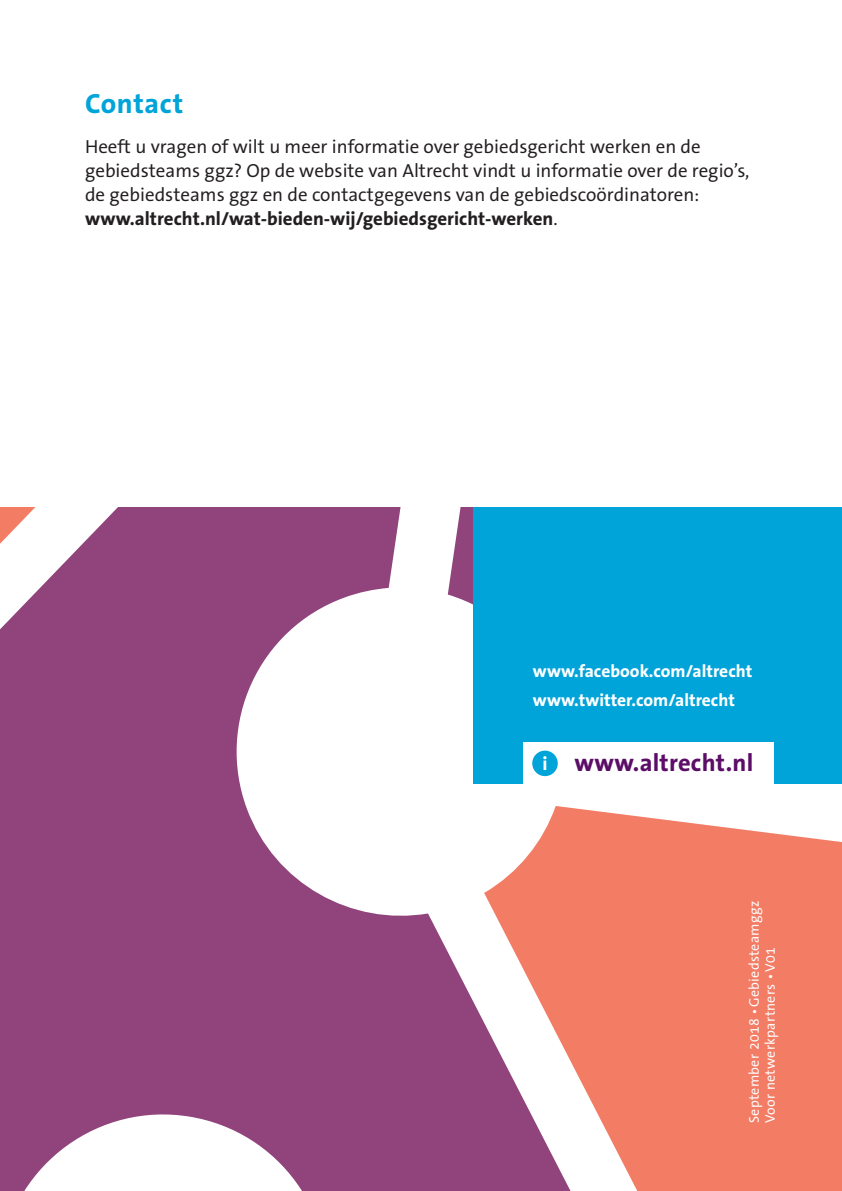
<style>
.page{position:relative;width:842px;height:1191px;background:#fff}
.page>*{position:absolute;margin:0;border:0;box-sizing:border-box;transform-origin:0 0}
.t1{font:700 28px "The Sans Correspondence";letter-spacing:.02em;color:#00a4d9}
.t2{font:700 24.4px "The Sans Correspondence";letter-spacing:.01em;color:#5c0d67}
.t3{font:19px/24px "The Sans Correspondence";color:#231f20}
.t4{font:700 17.6px/29px "The Sans Correspondence";color:#fff}
.t5{font:14px/16px "The Sans Correspondence";letter-spacing:.02em;color:#fff}
.s1{font-weight:700}
.s2{font-size:19px;color:#fff}
</style>
<div class="page">
<svg style="left:0;top:507px;width:484px;height:684px;fill:#90447b"></svg>
<svg style="left:448px;top:507px;width:36px;height:304px"></svg>
<svg style="left:484px;top:806px;width:358px;height:385px;fill:#f37c65"></svg>
<svg style="left:0;top:507px;width:273px;height:315px;background:#9e5b8a"></svg>
<div style="left:473px;top:507px;width:369px;height:277px;background:#00a4d9"></div>
<div style="left:523px;top:742px;width:251px;height:42px;background:#fff"></div>
<div style="left:532px;top:750px;width:26px;height:26px;background:#00a4d9;border-radius:50%"></div>
<h1 class="t1" style="left:85px;top:88px;width:100px">Contact</h1>
<p class="t3" style="left:85px;top:135px;width:666px">Heeft u vragen of wilt u meer informatie over gebiedsgericht werken en de gebiedsteams ggz? Op de website van Altrecht vindt u informatie over de regio’s, de gebiedsteams ggz en de contactgegevens van de gebiedscoördinatoren: <span class="s1">www.altrecht.nl/wat-bieden-wij/gebiedsgericht-werken</span>.</p>
<p class="t4" style="left:533px;top:657px;width:221px">www.facebook.com/altrecht www.twitter.com/altrecht</p>
<p class="t2" style="left:542px;top:749px;width:212px"><span class="s2">i</span> www.altrecht.nl</p>
<p class="t5" style="left:746px;top:1123px;width:224px;rotate:-90deg">September 2018 •Gebiedsteamggz<br>Voor netwerkpartners •V01</p>
</div>
